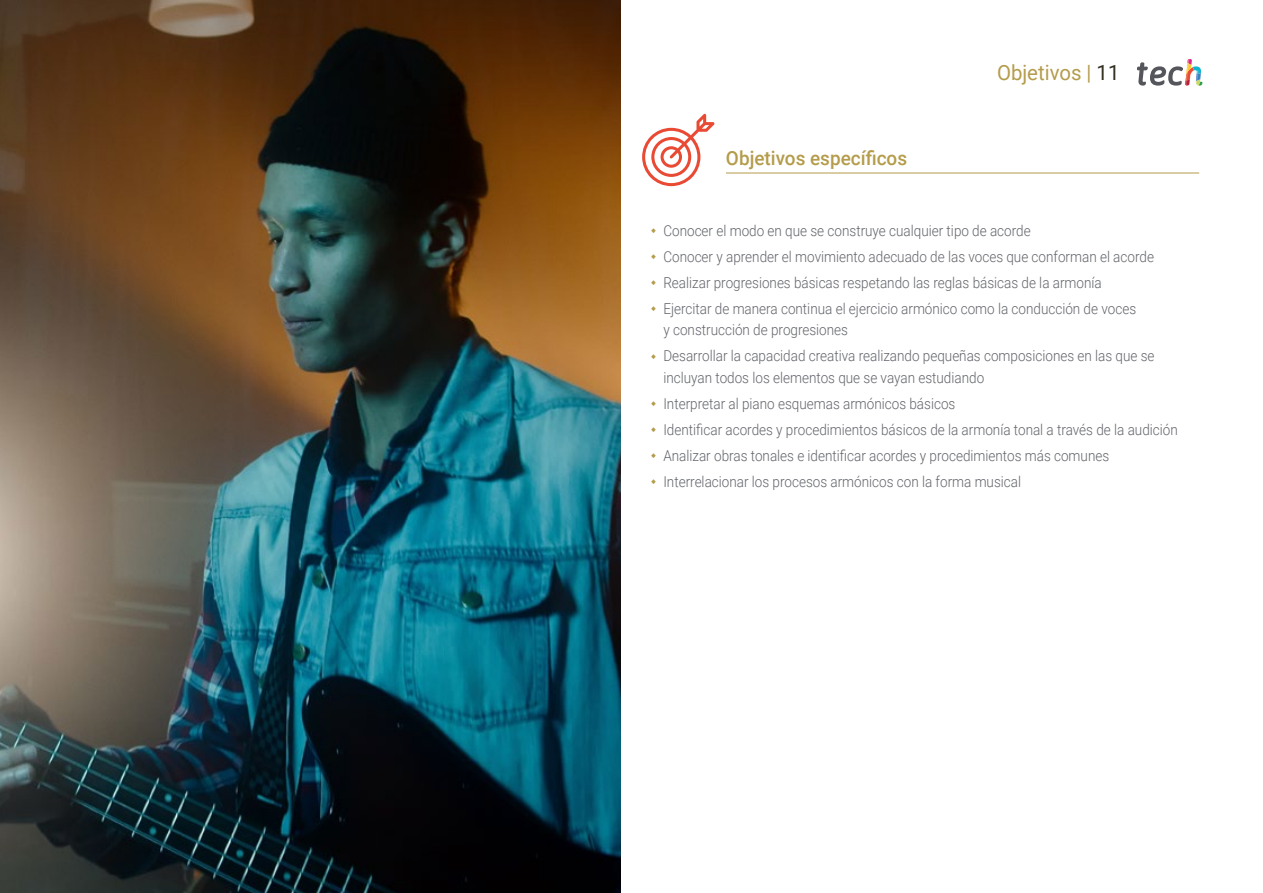
<style>
.page{position:relative;width:1263px;height:893px;background:#fff}
.page>*{position:absolute;margin:0;border:0;box-sizing:border-box;transform-origin:0 0}
.t1{font:21px "Roboto";color:#b49c4b}
.t2{font:500 19.5px "Roboto";color:#b49c4b}
.t3{font:300 15px/26px "Roboto";color:#61646a;scale:.9 1}
.s1{color:#312e20}
</style>
<div class="page">
<hr style="left:726px;top:173px;width:473px;height:1px;background:#b49c4b">
<svg style="left:642px;top:114px;width:72px;height:72px"></svg>
<img style="left:0;top:0;width:621px;height:893px">
<svg style="left:1137px;top:59px;width:65px;height:27px"></svg>
<h2 class="t2" style="left:726px;top:144px;width:183px">Objetivos específicos</h2>
<h1 class="t1" style="left:997px;top:57px;width:124px">Objetivos | <span class="s1">11</span></h1>
<p class="t3" style="left:663px;top:217px;width:547px">Conocer el modo en que se construye cualquier tipo de acorde<br>Conocer y aprender el movimiento adecuado de las voces que conforman el acorde Realizar progresiones básicas respetando las reglas básicas de la armonía<br>Ejercitar de manera continua el ejercicio armónico como la conducción de voces</p>
<p class="t3" style="left:663px;top:317px;width:547px">y construcción de progresiones<br>Desarrollar la capacidad creativa realizando pequeñas composiciones en las que se</p>
<p class="t3" style="left:663px;top:364px;width:573px">incluyan todos los elementos que se vayan estudiando<br>Interpretar al piano esquemas armónicos básicos<br>Identificar acordes y procedimientos básicos de la armonía tonal a través de la audición Analizar obras tonales e identificar acordes y procedimientos más comunes Interrelacionar los procesos armónicos con la forma musical</p>
</div>
